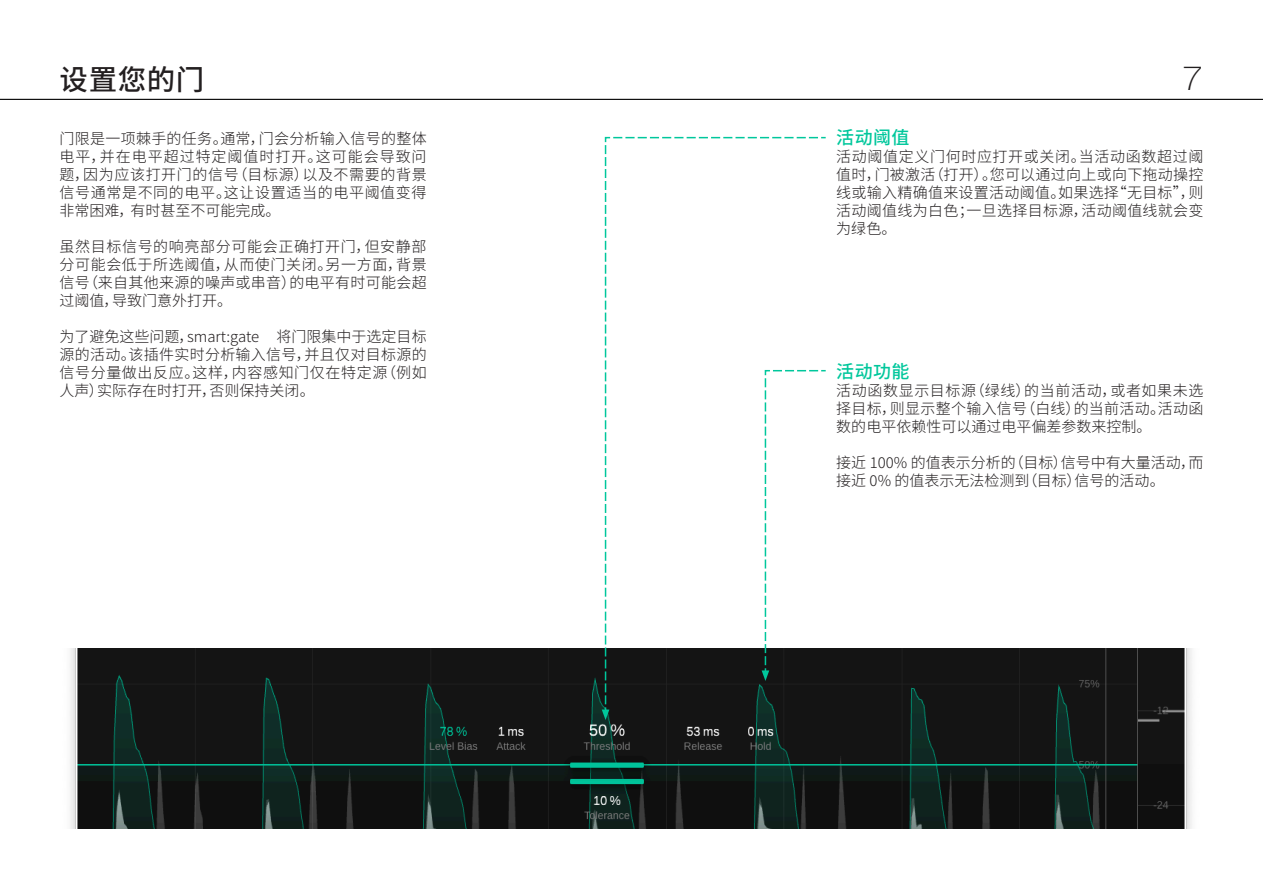
<style>
.page{position:relative;width:1263px;height:893px;background:#fff}
.page>*{position:absolute;margin:0;border:0;box-sizing:border-box;transform-origin:0 0}
.t1{font:100 expanded 33px "Helvetica Neue LT Pro";color:#231f20}
.header_1{font:500 28.5px "Source Han Sans CN";letter-spacing:.02em;color:#231f20}
.sub_sub_hl_linksbünd{font:500 18px "Source Han Sans CN";letter-spacing:.02em;color:#00c79c}
.running_text{font:300 15px/18px "Source Han Sans CN";letter-spacing:.02em;color:#231f20;text-align:justify}
.running_text-2{font:300 15px/18px "Source Han Sans CN";color:#231f20}
</style>
<div class="page">
<hr style="left:0;top:99px;width:1263px;height:1px;background:#000">
<img style="left:70px;top:648px;width:1122px;height:180px">
<svg style="left:604px;top:136px;width:223px;height:577px"></svg>
<svg style="left:602px;top:145px;width:7px;height:575px"></svg>
<p class="header_1" style="left:60px;top:63px;width:146px">设置您的门</p>
<h1 class="t1" style="left:1183px;top:59px;width:21px">7</h1>
<p class="running_text" style="left:60px;top:130px;width:369px">门限是一项棘手的任务。通常，门会分析输入信号的整体电平，并在电平超过特定阈值时打开。这可能会导致问题，因为应该打开门的信号（目标源）以及不需要的背景信号通常是不同的电平。这让设置适当的电平阈值变得非常困难，有时甚至不可能完成。</p>
<p class="running_text" style="left:60px;top:238px;width:369px">虽然目标信号的响亮部分可能会正确打开门，但安静部分可能会低于所选阈值，从而使门关闭。另一方面，背景信号（来自其他来源的噪声或串音）的电平有时可能会超过阈值，导致门意外打开。</p>
<p class="running_text" style="left:60px;top:328px;width:369px">为了避免这些问题，smart:gate 将门限集中于选定目标源的活动。该插件实时分析输入信号，并且仅对目标源的信号分量做出反应。这样，内容感知门仅在特定源（例如人声）实际存在时打开，否则保持关闭。</p>
<p class="sub_sub_hl_linksbünd" style="left:836px;top:127px;width:75px">活动阈值</p>
<p class="running_text" style="left:836px;top:148px;width:369px">活动阈值定义门何时应打开或关闭。当活动函数超过阈值时，门被激活（打开）。您可以通过向上或向下拖动操控线或输入精确值来设置活动阈值。如果选择“无目标”，则活动阈值线为白色；一旦选择目标源，活动阈值线就会变为绿色。</p>
<p class="sub_sub_hl_linksbünd" style="left:836px;top:361px;width:75px">活动功能</p>
<p class="running_text" style="left:836px;top:382px;width:369px">活动函数显示目标源（绿线）的当前活动，或者如果未选择目标，则显示整个输入信号（白线）的当前活动。活动函数的电平依赖性可以通过电平偏差参数来控制。</p>
<p class="running_text-2" style="left:836px;top:454px;width:369px">接近 100% 的值表示分析的（目标）信号中有大量活动，而接近 0% 的值表示无法检测到（目标）信号的活动。</p>
</div>
